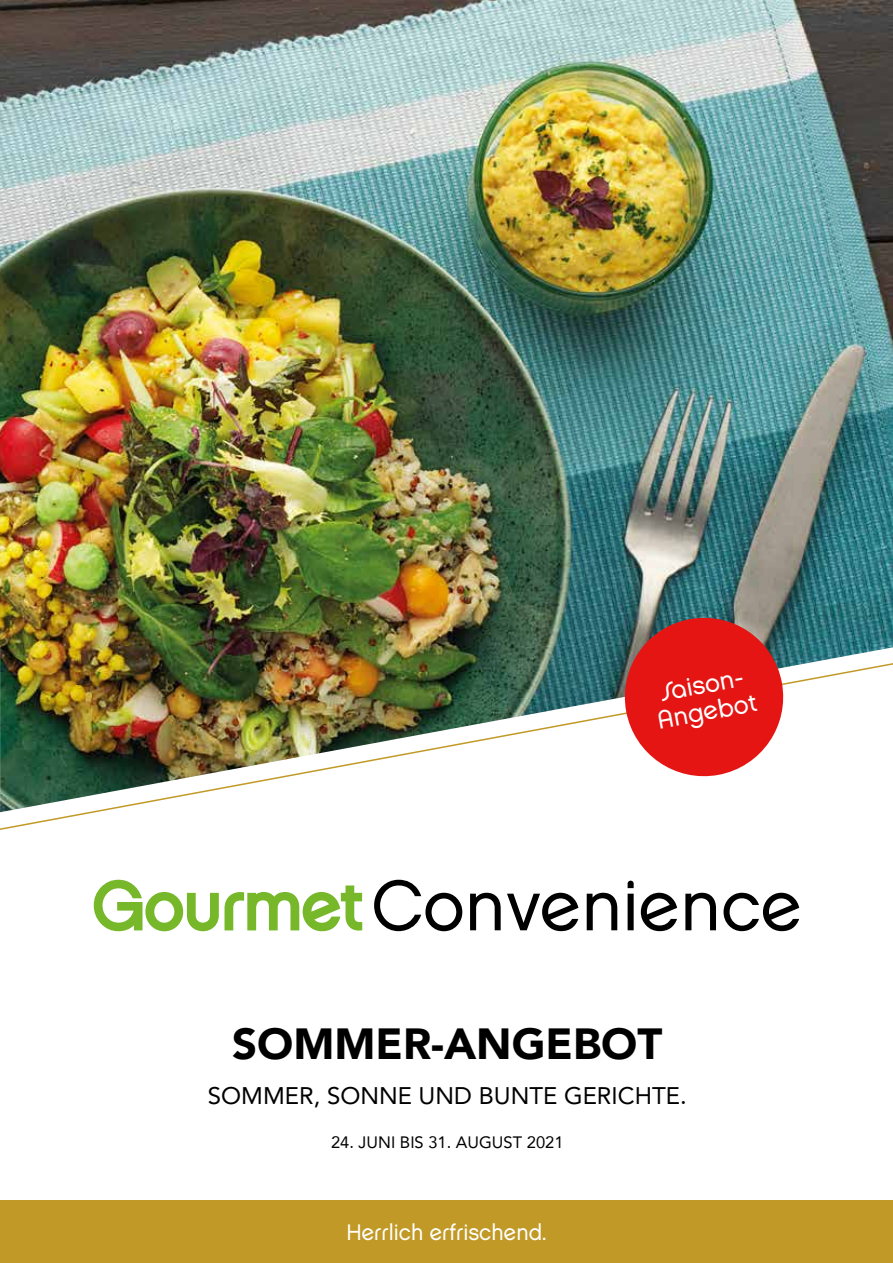
<style>
.page{position:relative;width:893px;height:1263px;background:#fff}
.page>*{position:absolute;margin:0;border:0;box-sizing:border-box;transform-origin:0 0}
.t1{font:900 43.5px "Avenir";color:#000}
.t2{font:25.5px/27px "Service Bund Chalet";color:#fff;text-align:center}
.t3{font:24px "Avenir";color:#000}
.t4{font:22.5px "Service Bund Chalet";color:#fff;scale:.96 1}
.t5{font:16.5px "Avenir";color:#000}
</style>
<div class="page">
<img style="left:0;top:0;width:893px;height:647px">
<hr style="left:0;top:645px;width:1px;height:618px;background:#fff">
<svg style="left:0;top:647px;width:893px;height:285px"></svg>
<img style="left:0;top:660px;width:893px;height:171px">
<div style="left:0;top:1200px;width:893px;height:63px;background:#c19926"></div>
<svg style="left:374px;top:880px;width:88px;height:51px"></svg>
<svg style="left:470px;top:893px;width:31px;height:37px"></svg>
<svg style="left:507px;top:893px;width:71px;height:38px"></svg>
<svg style="left:587px;top:893px;width:30px;height:37px"></svg>
<svg style="left:628px;top:881px;width:6px;height:49px"></svg>
<svg style="left:641px;top:893px;width:36px;height:38px"></svg>
<svg style="left:685px;top:893px;width:31px;height:37px"></svg>
<svg style="left:723px;top:893px;width:76px;height:38px"></svg>
<svg style="left:94px;top:880px;width:268px;height:51px"></svg>
<svg style="left:618px;top:611px;width:172px;height:172px"></svg>
<p class="t2" style="left:650px;top:680px;width:102px;rotate:-10deg">Saison-<br>Angebot</p>
<h1 class="t1" style="left:232px;top:1007px;width:432px">SOMMER-ANGEBOT</h1>
<p class="t3" style="left:208px;top:1076px;width:480px">SOMMER, SONNE UND BUNTE GERICHTE.</p>
<p class="t5" style="left:331px;top:1129px;width:234px">24. JUNI BIS 31. AUGUST 2021</p>
<p class="t4" style="left:346px;top:1219px;width:210px">Herrlich erfrischend.</p>
</div>
